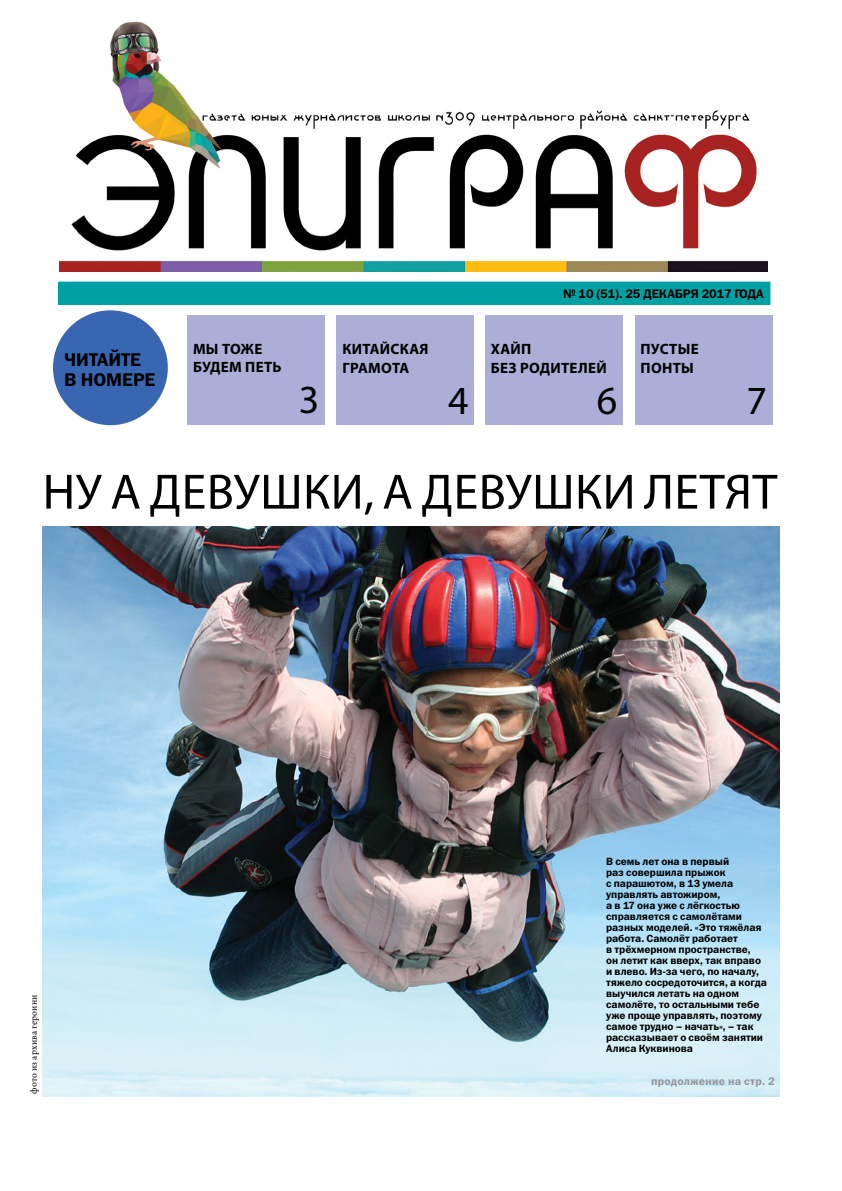
<style>
.page{position:relative;width:842px;height:1191px;background:#fff}
.page>*{position:absolute;margin:0;border:0;box-sizing:border-box;transform-origin:0 0}
.t1{font:50px "Myriad Pro";letter-spacing:.01em;color:#000}
.t2{font:40px "Myriad Pro";color:#000}
.t3{font:18.6px/19.4px "Franklin Gothic Demi C";letter-spacing:-.005em;color:#000}
.t4{font:700 15px/19px "Myriad Pro";letter-spacing:.02em;color:#000}
.t5{font:12.5px "Franklin Gothic Demi C";letter-spacing:-.01em;color:#000}
.t6{font:11px "Franklin Gothic Demi C";letter-spacing:.02em;color:#939598}
.t7{font:10.5px/11px "Franklin Gothic Demi C";color:#000}
.t8{font:9.5px "Minion Pro";letter-spacing:.015em;color:#000}
</style>
<div class="page">
<div style="left:187px;top:315px;width:138px;height:110px;background:#adaed7"></div>
<div style="left:337px;top:315px;width:137px;height:110px;background:#adaed7"></div>
<div style="left:485px;top:315px;width:138px;height:110px;background:#adaed7"></div>
<div style="left:635px;top:315px;width:137px;height:110px;background:#adaed7"></div>
<div style="left:53px;top:310px;width:115px;height:115px;background:#3966b0;border-radius:50%"></div>
<img style="left:42px;top:526px;width:738px;height:570px">
<div style="left:59px;top:282px;width:711px;height:22px;background:#00a1a2"></div>
<div style="left:58px;top:282px;width:712px;height:23px;border:1px solid #00a1a2"></div>
<img style="left:59px;top:21px;width:709px;height:250px">
<h3 class="t3" style="left:64px;top:350px;width:93px">ЧИТАЙТЕ<br>В НОМЕРЕ</h3>
<h3 class="t4" style="left:193px;top:339px;width:90px;line-height:18px">мы тоже будем петь</h3>
<h2 class="t2" style="left:299px;top:375px;width:22px">3</h2>
<h3 class="t4" style="left:342px;top:339px;width:88px">китайская грамота</h3>
<h2 class="t2" style="left:448px;top:376px;width:22px">4</h2>
<p class="t5" style="left:563px;top:287px;width:98px">№ 10 (51). 25 дека</p>
<p class="t5" style="left:675px;top:287px;width:90px">бря 2017 года</p>
<h3 class="t4" style="left:491px;top:339px;width:117px">хайп<br>без родителей</h3>
<h2 class="t2" style="left:597px;top:376px;width:22px">6</h2>
<h3 class="t4" style="left:640px;top:339px;width:60px">пустые понты</h3>
<h2 class="t2" style="left:746px;top:376px;width:22px">7</h2>
<h1 class="t1" style="left:43px;top:461px;width:736px">Ну а девушки, а девушки летят</h1>
<p class="t8" style="left:28px;top:1093px;width:101px;rotate:-90deg">фото из архива героини</p>
<p class="t7" style="left:606px;top:856px;width:162px">В семь лет она в первый<br>раз совершила прыжок<br>с парашютом, в 13 умела управлять автожиром,<br>а в 17 она уже с лёгкостью справляется с самолётами разных моделей. «Это тяжёлая работа. Самолёт работает<br>в трёхмерном пространстве,<br>он летит как вверх, так вправо и влево. Из-за чего, по началу, тяжело сосредоточится, а когда выучился летать на одном самолёте, то остальными тебе уже проще управлять, поэтому самое трудно – начать», – так рассказывает о своём занятии<br>Алиса Куквинова</p>
<p class="t6" style="left:651px;top:1075px;width:125px">продолжение на стр. 2</p>
</div>
